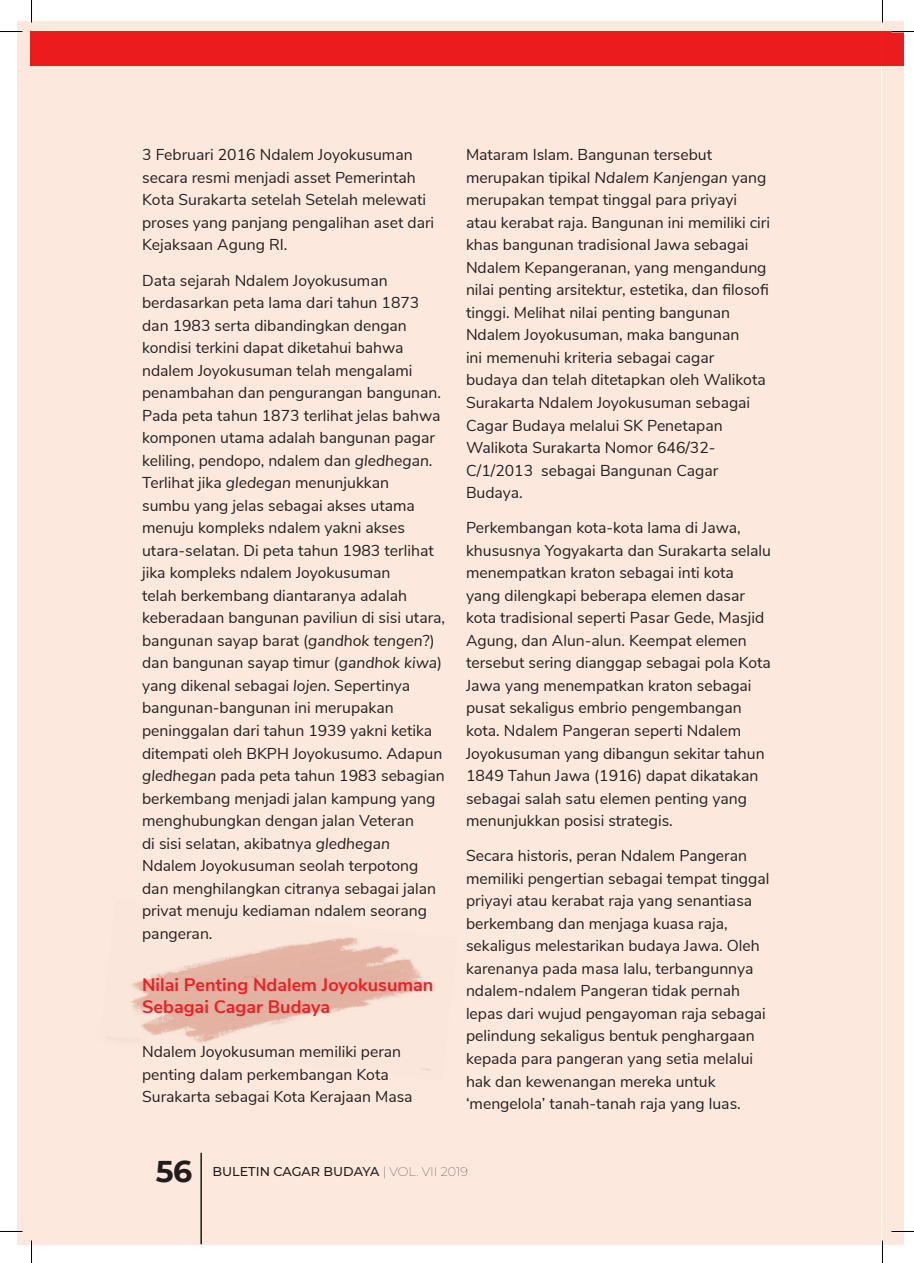
<style>
.page{position:relative;width:914px;height:1263px;background:#fff}
.page>*{position:absolute;margin:0;border:0;box-sizing:border-box;transform-origin:0 0}
.t1{font:700 30px "Montserrat";color:#231f20}
.ISI_0{font:700 18px/22.5px "Nunito Sans";color:#ee1f23}
.ISI_0-2{font:15.75px/22.5px "Nunito Sans";color:#231f20}
.t2{font:500 12.75px "Montserrat";color:#231f20}
.s1{font-style:italic}
.s2{font-weight:100}
</style>
<div class="page">
<div style="left:18px;top:21px;width:862px;height:1222px;background:#fde8dd"></div>
<img style="left:131px;top:937px;width:301px;height:134px">
<div style="left:30px;top:32px;width:873px;height:34px;background:#ee1f23"></div>
<div style="left:882px;top:21px;width:21px;height:1222px;background:#fde8dd"></div>
<svg style="left:0;top:31px;width:22px;height:1px"></svg>
<svg style="left:891px;top:31px;width:22px;height:1px"></svg>
<svg style="left:31px;top:0;width:1px;height:22px"></svg>
<svg style="left:31px;top:1240px;width:1px;height:22px"></svg>
<svg style="left:882px;top:0;width:1px;height:22px"></svg>
<svg style="left:882px;top:1240px;width:1px;height:22px"></svg>
<p class="ISI_0-2" style="left:142px;top:143px;width:293px">3 Februari 2016 Ndalem Joyokusuman secara resmi menjadi asset Pemerintah Kota Surakarta setelah Setelah melewati proses yang panjang pengalihan aset dari Kejaksaan Agung RI.</p>
<p class="ISI_0-2" style="left:142px;top:268px;width:304px">Data sejarah Ndalem Joyokusuman berdasarkan peta lama dari tahun 1873 dan 1983 serta dibandingkan dengan kondisi terkini dapat diketahui bahwa ndalem Joyokusuman telah mengalami penambahan dan pengurangan bangunan.<br>Pada peta tahun 1873 terlihat jelas bahwa komponen utama adalah bangunan pagar keliling, pendopo, ndalem dan <span class="s1">gledhegan</span>.<br>Terlihat jika <span class="s1">gledegan</span> menunjukkan<br>sumbu yang jelas sebagai akses utama menuju kompleks ndalem yakni akses utara-selatan. Di peta tahun 1983 terlihat jika kompleks ndalem Joyokusuman<br>telah berkembang diantaranya adalah keberadaan bangunan paviliun di sisi utara, bangunan sayap barat (<span class="s1">gandhok tengen</span>?) dan bangunan sayap timur (<span class="s1">gandhok kiwa</span>) yang dikenal sebagai <span class="s1">lojen</span>. Sepertinya bangunan-bangunan ini merupakan peninggalan dari tahun 1939 yakni ketika ditempati oleh BKPH Joyokusumo. Adapun <span class="s1">gledhegan</span> pada peta tahun 1983 sebagian berkembang menjadi jalan kampung yang menghubungkan dengan jalan Veteran<br>di sisi selatan, akibatnya <span class="s1">gledhegan </span>Ndalem Joyokusuman seolah terpotong dan menghilangkan citranya sebagai jalan privat menuju kediaman ndalem seorang pangeran.</p>
<p class="ISI_0" style="left:142px;top:972px;width:293px">Nilai Penting Ndalem Joyokusuman<br>Sebagai Cagar Budaya</p>
<p class="ISI_0-2" style="left:142px;top:1039px;width:272px">Ndalem Joyokusuman memiliki peran penting dalam perkembangan Kota<br>Surakarta sebagai Kota Kerajaan Masa</p>
<p class="ISI_0-2" style="left:466px;top:143px;width:305px">Mataram Islam. Bangunan tersebut merupakan tipikal <span class="s1">Ndalem Kanjengan</span> yang merupakan tempat tinggal para priyayi atau kerabat raja. Bangunan ini memiliki ciri khas bangunan tradisional Jawa sebagai Ndalem Kepangeranan, yang mengandung nilai penting arsitektur, estetika, dan filosofi tinggi. Melihat nilai penting bangunan Ndalem Joyokusuman, maka bangunan<br>ini memenuhi kriteria sebagai cagar budaya dan telah ditetapkan oleh Walikota Surakarta Ndalem Joyokusuman sebagai Cagar Budaya melalui SK Penetapan Walikota Surakarta Nomor 646/32- C/1/2013 sebagai Bangunan Cagar Budaya.</p>
<p class="ISI_0-2" style="left:466px;top:515px;width:306px">Perkembangan kota-kota lama di Jawa, khususnya Yogyakarta dan Surakarta selalu menempatkan kraton sebagai inti kota yang dilengkapi beberapa elemen dasar kota tradisional seperti Pasar Gede, Masjid Agung, dan Alun-alun. Keempat elemen tersebut sering dianggap sebagai pola Kota Jawa yang menempatkan kraton sebagai pusat sekaligus embrio pengembangan kota. Ndalem Pangeran seperti Ndalem Joyokusuman yang dibangun sekitar tahun 1849 Tahun Jawa (1916) dapat dikatakan sebagai salah satu elemen penting yang menunjukkan posisi strategis.</p>
<p class="ISI_0-2" style="left:466px;top:843px;width:305px">Secara historis, peran Ndalem Pangeran memiliki pengertian sebagai tempat tinggal priyayi atau kerabat raja yang senantiasa berkembang dan menjaga kuasa raja, sekaligus melestarikan budaya Jawa. Oleh karenanya pada masa lalu, terbangunnya ndalem-ndalem Pangeran tidak pernah lepas dari wujud pengayoman raja sebagai pelindung sekaligus bentuk penghargaan kepada para pangeran yang setia melalui hak dan kewenangan mereka untuk ‘mengelola’ tanah-tanah raja yang luas.</p>
<h1 class="t1" style="left:156px;top:1149px;width:38px">56</h1>
<p class="t2" style="left:212px;top:1162px;width:257px">BULETIN CAGAR BUDAYA <span class="s2">| VOL. VII 2019</span></p>
</div>
